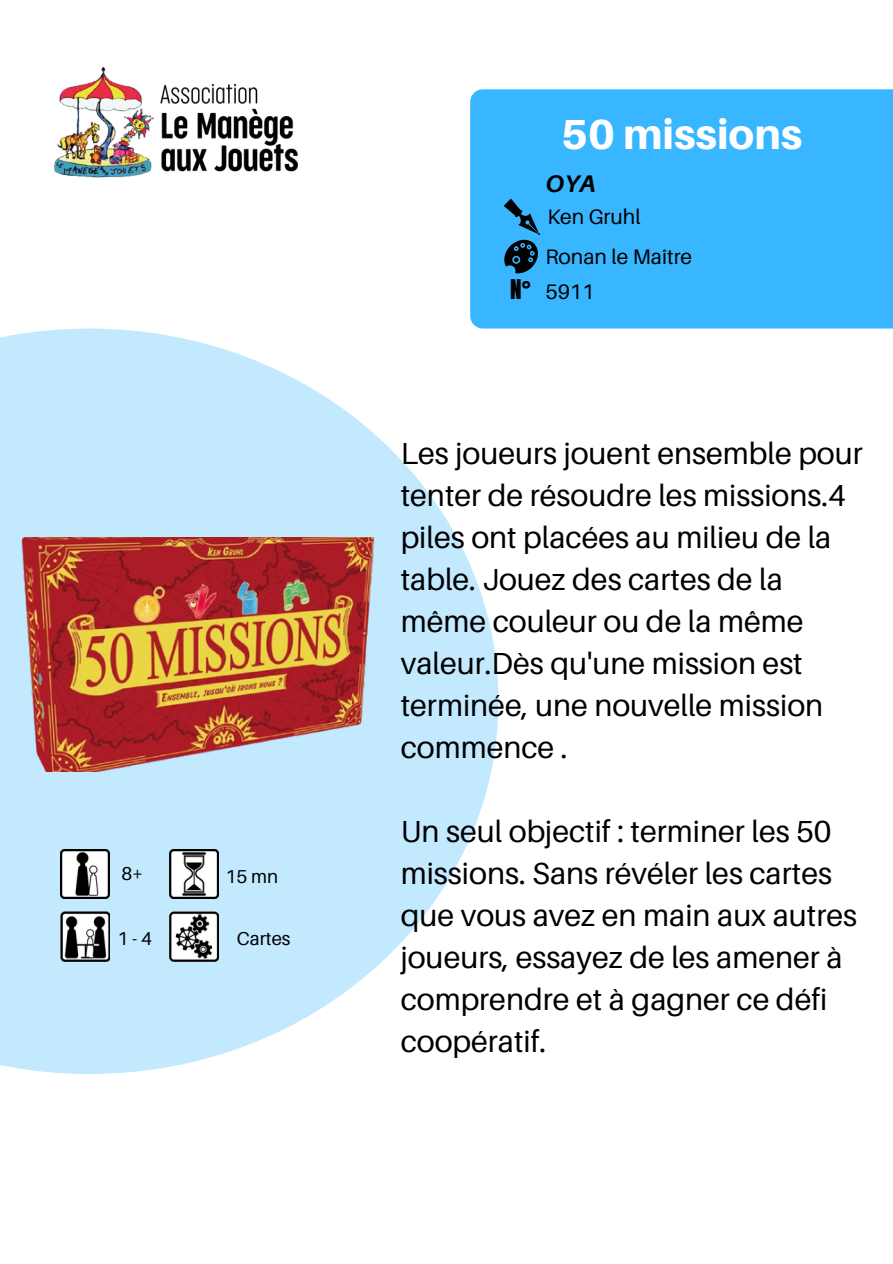
<style>
.page{position:relative;width:893px;height:1264px;background:#fff}
.page>*{position:absolute;margin:0;border:0;box-sizing:border-box;transform-origin:0 0}
.t1{font:800 42px "Aileron";color:#fff}
.t2{font:30.45px/42px "Aileron";color:#000}
.t3{font:italic 700 24px "Aileron";color:#000}
.t4{font:23.1px "Anton";color:#000}
.t5{font:21px "Aileron";color:#000}
.t6{font:18.6px "Aileron";color:#000}
</style>
<div class="page">
<svg style="left:0;top:328px;width:498px;height:745px;fill:#c3e9ff"></svg>
<div style="left:470px;top:89px;width:422px;height:239px;background:#38b6ff"></div>
<svg style="left:502px;top:199px;width:37px;height:74px;background:#226f9c"></svg>
<img style="left:19px;top:537px;width:357px;height:234px">
<img style="left:169px;top:849px;width:50px;height:49px">
<img style="left:60px;top:911px;width:50px;height:50px">
<img style="left:169px;top:911px;width:50px;height:50px">
<img style="left:60px;top:849px;width:50px;height:49px">
<img style="left:53px;top:67px;width:244px;height:111px">
<p class="t6" style="left:121px;top:862px;width:23px">8+</p>
<p class="t6" style="left:117px;top:927px;width:36px">1-4</p>
<p class="t6" style="left:226px;top:864px;width:54px">15 mn</p>
<p class="t6" style="left:237px;top:927px;width:55px">Cartes</p>
<p class="t1" style="left:561px;top:108px;width:242px">50 missions</p>
<p class="t3" style="left:545px;top:169px;width:52px">OYA</p>
<p class="t5" style="left:547px;top:204px;width:95px">Ken Gruhl</p>
<p class="t5" style="left:545px;top:244px;width:148px">Ronan le Maître</p>
<p class="t4" style="left:510px;top:272px;width:22px">N°</p>
<p class="t5" style="left:545px;top:278px;width:50px">5911</p>
<p class="t2" style="left:400px;top:431px;width:463px">Les joueurs jouent ensemble pour tenter de résoudre les missions.4 piles ont placées au milieu de la table. Jouez des cartes de la même couleur ou de la même valeur.Dès qu'une mission est terminée, une nouvelle mission commence .</p>
<p class="t2" style="left:400px;top:809px;width:458px">Un seul objectif : terminer les 50 missions. Sans révéler les cartes que vous avez en main aux autres joueurs, essayez de les amener à comprendre et à gagner ce défi coopératif.</p>
</div>
